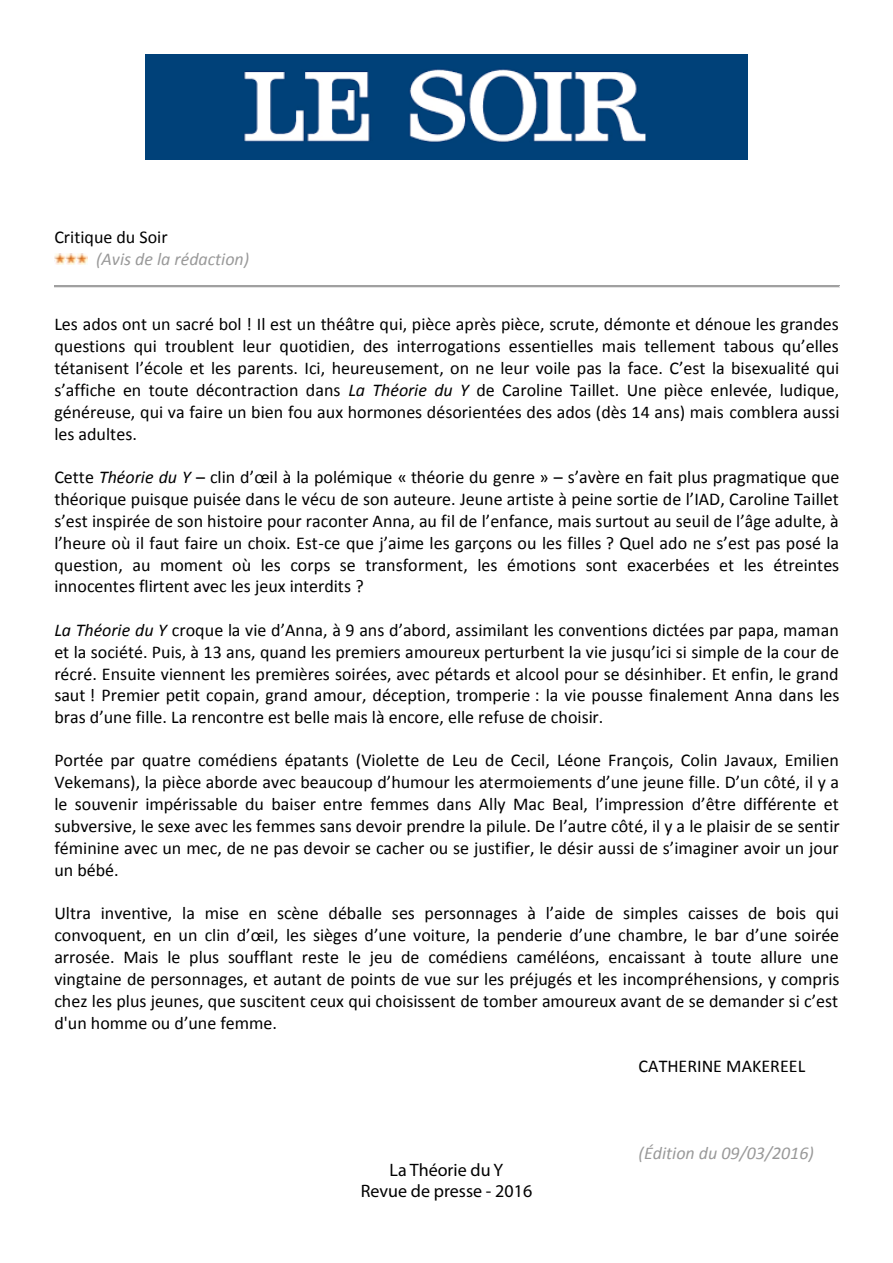
<style>
.page{position:relative;width:893px;height:1263px;background:#fff}
.page>*{position:absolute;margin:0;border:0;box-sizing:border-box;transform-origin:0 0}
.t1{font:18px/21.9px "Calibri";color:#000;text-align:justify}
.t2{font:italic 18px "Calibri";color:#999}
.t3{font:18px/21.6px "Myriad Pro";color:#000;text-align:center}
.s1{font-style:italic}
</style>
<div class="page">
<hr style="left:54px;top:285px;width:785px;height:3px;background:#a0a0a0">
<hr style="left:55px;top:287px;width:784px;height:1px;background:#e3e3e3">
<img style="left:145px;top:54px;width:602px;height:105px">
<svg style="left:54px;top:254px;width:34px;height:11px"></svg>
<p class="t1" style="left:54px;top:226px;width:115px">Critique du Soir</p>
<p class="t2" style="left:96px;top:247px;width:155px">(Avis de la rédaction)</p>
<p class="t1" style="left:54px;top:313px;width:787px">Les ados ont un sacré bol ! Il est un théâtre qui, pièce après pièce, scrute, démonte et dénoue les grandes questions qui troublent leur quotidien, des interrogations essentielles mais tellement tabous qu’elles tétanisent l’école et les parents. Ici, heureusement, on ne leur voile pas la face. C’est la bisexualité qui s’affiche en toute décontraction dans <span class="s1">La Théorie du Y</span> de Caroline Taillet. Une pièce enlevée, ludique, généreuse, qui va faire un bien fou aux hormones désorientées des ados (dès 14 ans) mais comblera aussi les adultes.</p>
<p class="t1" style="left:54px;top:466px;width:786px">Cette <span class="s1">Théorie du Y</span> – clin d’œil à la polémique « théorie du genre » – s’avère en fait plus pragmatique que théorique puisque puisée dans le vécu de son auteure. Jeune artiste à peine sortie de l’IAD, Caroline Taillet s’est inspirée de son histoire pour raconter Anna, au fil de l’enfance, mais surtout au seuil de l’âge adulte, à l’heure où il faut faire un choix. Est-ce que j’aime les garçons ou les filles ? Quel ado ne s’est pas posé la question, au moment où les corps se transforment, les émotions sont exacerbées et les étreintes innocentes flirtent avec les jeux interdits ?</p>
<p class="t1" style="left:54px;top:619px;width:787px"><span class="s1">La Théorie du Y</span> croque la vie d’Anna, à 9 ans d’abord, assimilant les conventions dictées par papa, maman et la société. Puis, à 13 ans, quand les premiers amoureux perturbent la vie jusqu’ici si simple de la cour de récré. Ensuite viennent les premières soirées, avec pétards et alcool pour se désinhiber. Et enfin, le grand saut ! Premier petit copain, grand amour, déception, tromperie : la vie pousse finalement Anna dans les bras d’une fille. La rencontre est belle mais là encore, elle refuse de choisir.</p>
<p class="t1" style="left:54px;top:749px;width:787px">Portée par quatre comédiens épatants (Violette de Leu de Cecil, Léone François, Colin Javaux, Emilien Vekemans), la pièce aborde avec beaucoup d’humour les atermoiements d’une jeune fille. D’un côté, il y a le souvenir impérissable du baiser entre femmes dans Ally Mac Beal, l’impression d’être différente et subversive, le sexe avec les femmes sans devoir prendre la pilule. De l’autre côté, il y a le plaisir de se sentir féminine avec un mec, de ne pas devoir se cacher ou se justifier, le désir aussi de s’imaginer avoir un jour un bébé.</p>
<p class="t1" style="left:54px;top:902px;width:787px">Ultra inventive, la mise en scène déballe ses personnages à l’aide de simples caisses de bois qui convoquent, en un clin d’œil, les sièges d’une voiture, la penderie d’une chambre, le bar d’une soirée arrosée. Mais le plus soufflant reste le jeu de comédiens caméléons, encaissant à toute allure une vingtaine de personnages, et autant de points de vue sur les préjugés et les incompréhensions, y compris chez les plus jeunes, que suscitent ceux qui choisissent de tomber amoureux avant de se demander si c’est d'un homme ou d’une femme.</p>
<p class="t1" style="left:639px;top:1055px;width:168px">CATHERINE MAKEREEL</p>
<p class="t3" style="left:361px;top:1159px;width:173px">La Théorie du Y<br>Revue de presse - 2016</p>
<p class="t2" style="left:639px;top:1141px;width:177px">(Édition du 09/03/2016)</p>
</div>
